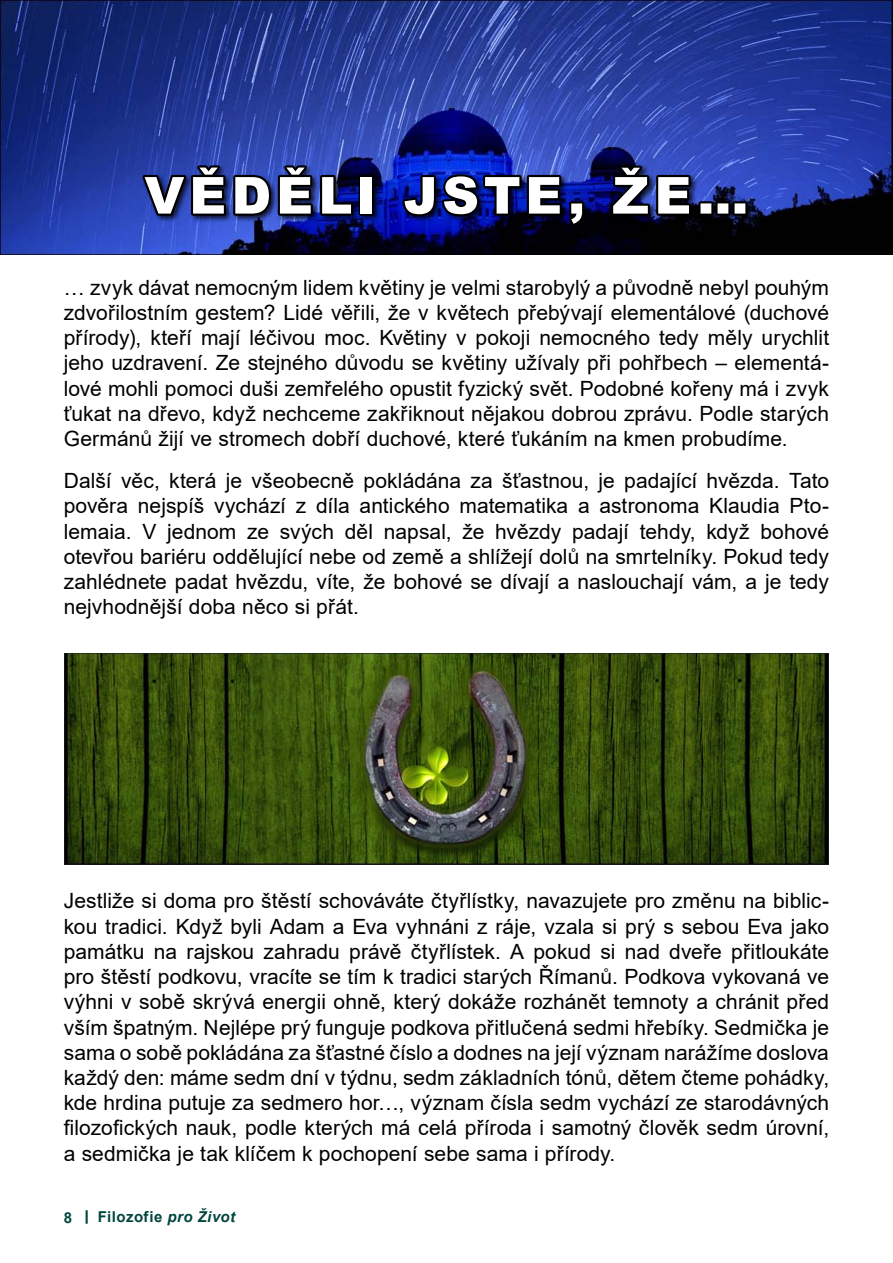
<style>
.page{position:relative;width:893px;height:1263px;background:#fff}
.page>*{position:absolute;margin:0;border:0;box-sizing:border-box;transform-origin:0 0}
.nadpis_bílý_-_věděli{font:900 51px "Arial";letter-spacing:.1em;color:#fff}
.základní_odstavec_od{font:21px/25.2px "Arial";letter-spacing:.005em;color:#000;text-align:justify}
.t1{font:700 15px "Arial";letter-spacing:.03em;color:#00463d}
.s1{font-style:italic}
</style>
<div class="page">
<svg style="left:86px;top:1210px;width:2px;height:14px"></svg>
<img style="left:0;top:0;width:893px;height:255px">
<div style="left:141px;top:164px;width:614px;height:70px;background:#000;opacity:.75"></div>
<svg style="left:138px;top:162px;width:217px;height:57px;background:#172256"></svg>
<div style="left:359px;top:175px;width:15px;height:41px;border:4px solid #000"></div>
<svg style="left:400px;top:171px;width:187px;height:58px;background:#050f54"></svg>
<svg style="left:609px;top:162px;width:141px;height:56px;background:#182358"></svg>
<img style="left:65px;top:653px;width:763px;height:212px">
<p class="nadpis_bílý_-_věděli" style="left:144px;top:158px;width:605px">VĚDĚLI JSTE, ŽE…</p>
<p class="základní_odstavec_od" style="left:64px;top:275px;width:767px">… zvyk dávat nemocným lidem květiny je velmi starobylý a původně nebyl pouhým zdvořilostním gestem? Lidé věřili, že v květech přebývají elementálové (duchové přírody), kteří mají léčivou moc. Květiny v pokoji nemocného tedy měly urychlit jeho uzdravení. Ze stejného důvodu se květiny užívaly při pohřbech – elementá&shy;lové mohli pomoci duši zemřelého opustit fyzický svět. Podobné kořeny má i zvyk ťukat na dřevo, když nechceme zakřiknout nějakou dobrou zprávu. Podle starých Germánů žijí ve stromech dobří duchové, které ťukáním na kmen probudíme.</p>
<p class="základní_odstavec_od" style="left:64px;top:468px;width:767px">Další věc, která je všeobecně pokládána za šťastnou, je padající hvězda. Tato pověra nejspíš vychází z díla antického matematika a astronoma Klaudia Pto&shy;lemaia. V jednom ze svých děl napsal, že hvězdy padají tehdy, když bohové otevřou bariéru oddělující nebe od země a shlížejí dolů na smrtelníky. Pokud tedy zahlédnete padat hvězdu, víte, že bohové se dívají a naslouchají vám, a je tedy nejvhodnější doba něco si přát.</p>
<p class="základní_odstavec_od" style="left:64px;top:888px;width:767px">Jestliže si doma pro štěstí schováváte čtyřlístky, navazujete pro změnu na biblic&shy;kou tradici. Když byli Adam a Eva vyhnáni z ráje, vzala si prý s sebou Eva jako památku na rajskou zahradu právě čtyřlístek. A pokud si nad dveře přitloukáte pro štěstí podkovu, vracíte se tím k tradici starých Římanů. Podkova vykovaná ve výhni v sobě skrývá energii ohně, který dokáže rozhánět temnoty a chránit před vším špatným. Nejlépe prý funguje podkova přitlučená sedmi hřebíky. Sedmička je sama o sobě pokládána za šťastné číslo a dodnes na její význam narážíme doslova každý den: máme sedm dní v týdnu, sedm základních tónů, dětem čteme pohádky, kde hrdina putuje za sedmero hor…, význam čísla sedm vychází ze starodávných filozofických nauk, podle kterých má celá příroda i samotný člověk sedm úrovní, a sedmička je tak klíčem k pochopení sebe sama i přírody.</p>
<p class="t1" style="left:64px;top:1207px;width:10px">8</p>
<p class="t1" style="left:98px;top:1206px;width:139px">Filozofie <span class="s1">pro Život</span></p>
</div>
